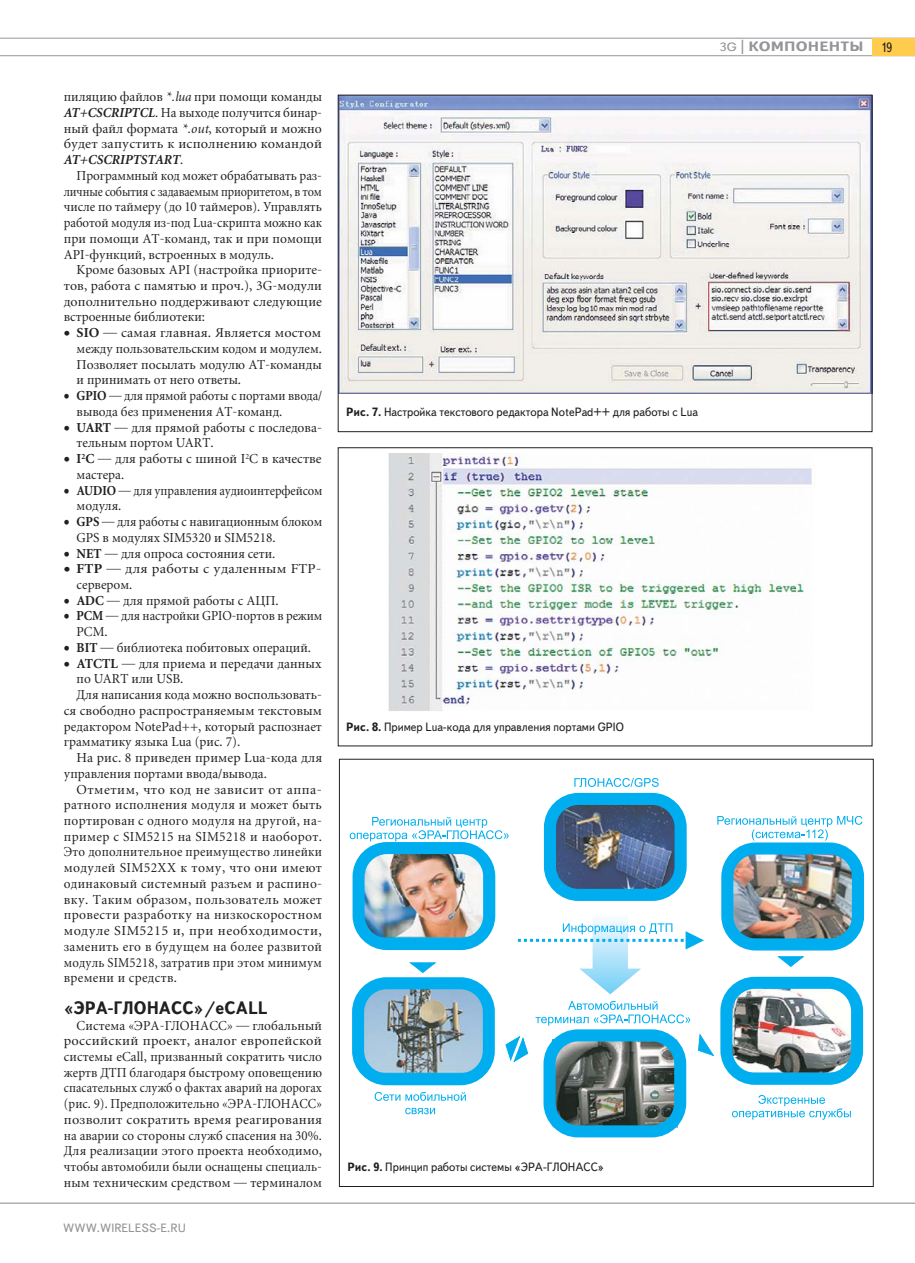
<style>
.page{position:relative;width:915px;height:1263px;background:#fff}
.page>*{position:absolute;margin:0;border:0;box-sizing:border-box;transform-origin:0 0}
.t1{font:700 18px "Text Book C";color:#231f20;scale:.94 1}
.t2{font:13.5px/15.8px "Miniature";letter-spacing:.005em;color:#231f20;text-align:justify;scale:.96 1}
.t3{font:13.5px/15.8px "Miniature";letter-spacing:.005em;color:#231f20;text-align:justify}
.t4{font:13.5px/15.8px "Miniature";letter-spacing:.005em;color:#231f20;text-align:justify;scale:.94 1}
.t5{font:13.5px "Miniature";letter-spacing:.025em;color:#231f20;scale:.96 1}
.t6{font:13.5px/15.8px "Miniature";letter-spacing:.005em;color:#231f20;scale:.92 1}
.t7{font:13.5px "Miniature";letter-spacing:.03em;color:#231f20}
.t8{font:13.5px/15.8px "Miniature";letter-spacing:.005em;color:#231f20;scale:.93 1}
.t9{font:13.5px/15.8px "Miniature";letter-spacing:.005em;color:#231f20;scale:.91 1}
.t10{font:13.5px "Miniature";letter-spacing:.025em;color:#231f20}
.t11{font:13.5px "Miniature";letter-spacing:.035em;color:#231f20}
.t12{font:13.5px/15.8px "Miniature";letter-spacing:.005em;color:#231f20;scale:1.06 1}
.t13{font:700 13.5px "Text Book C";letter-spacing:.01em;color:#939598;scale:1.17 1}
.t14{font:13.5px "Text Book C";color:#231f20;scale:.9 1}
.t15{font:12px "Text Book C";color:#231f20;scale:.95 1}
.t16{font:12px "Text Book C";color:#939598}
.s1{font-style:italic}
.s2{font-weight:700;font-style:italic}
.s3{font-weight:700}
.s4{font-weight:400;font-size:12px}
</style>
<div class="page">
<hr style="left:0;top:1202px;width:914px;height:2px;background:#939598">
<hr style="left:0;top:38px;width:914px;height:1px;background:#939598">
<hr style="left:0;top:55px;width:914px;height:1px;background:#939598">
<div style="left:872px;top:38px;width:42px;height:18px;background:#ffcc4e"></div>
<img style="left:340px;top:97px;width:530px;height:297px">
<img style="left:388px;top:454px;width:424px;height:257px">
<div style="left:338px;top:447px;width:534px;height:299px;border:1px solid #231f20"></div>
<img style="left:365px;top:855px;width:117px;height:82px">
<img style="left:365px;top:990px;width:116px;height:82px">
<img style="left:556px;top:1042px;width:117px;height:82px">
<img style="left:733px;top:990px;width:116px;height:82px">
<img style="left:734px;top:855px;width:116px;height:82px">
<img style="left:556px;top:806px;width:117px;height:82px">
<div style="left:352px;top:842px;width:143px;height:108px;border:12px solid #00aeef;border-radius:28px"></div>
<div style="left:352px;top:977px;width:142px;height:108px;border:12px solid #00aeef;border-radius:28px"></div>
<div style="left:543px;top:1029px;width:143px;height:108px;border:12px solid #00aeef;border-radius:28px"></div>
<div style="left:543px;top:793px;width:143px;height:108px;border:12px solid #00aeef;border-radius:28px"></div>
<div style="left:721px;top:842px;width:142px;height:108px;border:12px solid #00aeef;border-radius:28px"></div>
<div style="left:720px;top:977px;width:142px;height:108px;border:12px solid #00aeef;border-radius:28px"></div>
<svg style="left:409px;top:962px;width:28px;height:11px"></svg>
<svg style="left:777px;top:956px;width:28px;height:11px"></svg>
<svg style="left:698px;top:1034px;width:16px;height:22px"></svg>
<svg style="left:505px;top:1036px;width:23px;height:27px"></svg>
<svg style="left:349px;top:817px;width:159px;height:24px"></svg>
<svg style="left:374px;top:1092px;width:91px;height:9px"></svg>
<svg style="left:405px;top:1108px;width:30px;height:6px"></svg>
<svg style="left:574px;top:778px;width:84px;height:9px"></svg>
<svg style="left:517px;top:919px;width:186px;height:75px"></svg>
<svg style="left:535px;top:1001px;width:155px;height:24px"></svg>
<svg style="left:717px;top:816px;width:145px;height:25px"></svg>
<svg style="left:732px;top:1095px;width:118px;height:25px"></svg>
<p class="t2" style="left:64px;top:90px;width:270px">пиляцию файлов <span class="s1">*.lua</span> при помощи команды <span class="s2">AT+CSCRIPTCL</span>. На выходе получится бинар&shy;ный файл формата <span class="s1">*.out</span>, который и можно будет запустить к исполнению командой <span class="s2">AT+CSCRIPTSTART</span>.</p>
<p class="t4" style="left:64px;top:169px;width:276px;text-indent:13px">Программный код может обрабатывать раз&shy;личные события с задаваемым приоритетом, в том числе по таймеру (до 10 таймеров). Управлять работой модуля из-под Lua-скрипта можно как при помощи АТ-команд, так и при помощи API-функций, встроенных в модуль.</p>
<p class="t3" style="left:64px;top:263px;width:259px;text-indent:13px">Кроме базовых API (настройка приорите&shy;тов, работа с памятью и проч.), 3G-модули дополнительно поддерживают следующие встроенные библиотеки:</p>
<p class="t3" style="left:77px;top:326px;width:247px;text-indent:-13px">• <span class="s3">SIO</span> — самая главная. Является мостом между пользовательским кодом и модулем.<br>Позволяет посылать модулю AT-команды и принимать от него ответы.</p>
<p class="t6" style="left:77px;top:389px;width:268px;text-indent:-13px">• <span class="s3">GPIO</span> — для прямой работы с портами ввода/ вывода без применения АТ-команд.</p>
<p class="t3" style="left:77px;top:421px;width:247px;text-indent:-13px">• <span class="s3">UART</span> — для прямой работы с последова&shy;тельным портом UART.</p>
<p class="t3" style="left:77px;top:452px;width:246px;text-indent:-13px">• <span class="s3">I</span><sup>2</sup><span class="s3">C</span> — для работы с шиной I<sup>2</sup>C в качестве мастера.</p>
<p class="t9" style="left:77px;top:483px;width:272px;text-indent:-13px">• <span class="s3">AUDIO</span> — для управления аудиоинтерфейсом модуля.</p>
<p class="t8" style="left:77px;top:515px;width:266px;text-indent:-13px">• <span class="s3">GPS</span> — для работы с навигационным блоком<br>GPS в модулях SIM5320 и SIM5218.</p>
<p class="t2" style="left:64px;top:546px;width:222px">• <span class="s3">NET</span> — для опроса состояния сети.</p>
<p class="t12" style="left:77px;top:562px;width:232px;text-indent:-13px">• <span class="s3">FTP</span> — для работы с удаленным FTP&shy;сервером.</p>
<p class="t2" style="left:64px;top:594px;width:225px">• <span class="s3">ADC</span> — для прямой работы с АЦП.</p>
<p class="t6" style="left:77px;top:609px;width:268px;text-indent:-13px">• <span class="s3">PCM</span> — для настройки GPIO-портов в режим<br>PCM.</p>
<p class="t2" style="left:64px;top:641px;width:259px">• <span class="s3">BIT</span> — библиотека побитовых операций.</p>
<p class="t3" style="left:64px;top:657px;width:259px">• <span class="s3">ATCTL</span> — для приема и передачи данных</p>
<p class="t2" style="left:77px;top:672px;width:113px">по UART или USB.</p>
<p class="t2" style="left:77px;top:688px;width:257px">Для написания кода можно воспользовать-</p>
<p class="t3" style="left:64px;top:704px;width:259px">ся свободно распространяемым текстовым</p>
<p class="t3" style="left:64px;top:719px;width:259px">редактором NotePad++, который распознает</p>
<p class="t2" style="left:64px;top:735px;width:185px">грамматику языка Lua (рис. 7).</p>
<p class="t3" style="left:77px;top:751px;width:247px">На рис. 8 приведен пример Lua-кода для</p>
<p class="t2" style="left:64px;top:767px;width:213px">управления портами ввода/вывода.</p>
<p class="t11" style="left:77px;top:784px;width:247px">Отметим, что код не зависит от аппа-</p>
<p class="t10" style="left:64px;top:800px;width:259px">ратного исполнения модуля и может быть</p>
<p class="t5" style="left:64px;top:815px;width:270px">портирован c одного модуля на другой, на-</p>
<p class="t10" style="left:64px;top:831px;width:259px">пример с SIM5215 на SIM5218 и наоборот.</p>
<p class="t8" style="left:64px;top:845px;width:279px">Это дополнительное преимущество линейки</p>
<p class="t7" style="left:64px;top:862px;width:259px">модулей SIM52XX к тому, что они имеют</p>
<p class="t5" style="left:64px;top:878px;width:270px">одинаковый системный разъем и распино-</p>
<p class="t7" style="left:64px;top:894px;width:259px">вку. Таким образом, пользователь может</p>
<p class="t7" style="left:64px;top:910px;width:259px">провести разработку на низкоскоростном</p>
<p class="t11" style="left:64px;top:925px;width:259px">модуле SIM5215 и, при необходимости,</p>
<p class="t5" style="left:64px;top:941px;width:270px">заменить его в будущем на более развитой</p>
<p class="t9" style="left:64px;top:955px;width:285px">модуль SIM5218, затратив при этом минимум</p>
<p class="t5" style="left:64px;top:973px;width:119px">времени и средств.</p>
<h1 class="t1" style="left:64px;top:1001px;width:218px">«ЭРА-ГЛОНАСС»/eCALL</h1>
<p class="t2" style="left:64px;top:1018px;width:270px;text-indent:13px">Система «ЭРА-ГЛОНАСС» — глобальный российский проект, аналог европейской системы eCall, призванный сократить число жертв ДТП благодаря быстрому оповещению спасательных служб о фактах аварий на дорогах (рис. 9). Предположительно «ЭРА-ГЛОНАСС» позволит сократить время реагирования на аварии со стороны служб спасения на 30%.<br>Для реализации этого проекта необходимо, чтобы автомобили были оснащены специаль&shy;ным техническим средством — терминалом</p>
<p class="t16" style="left:63px;top:1221px;width:124px">WWW.WIRELESS-E.RU</p>
<p class="t13" style="left:719px;top:42px;width:125px"><span class="s4">3G</span> | КОМПОНЕНТЫ</p>
<p class="t14" style="left:880px;top:39px;width:14px">19</p>
<p class="t15" style="left:346px;top:405px;width:371px"><span class="s3">Рис. 7.</span> Настройка текстового редактора NotePad++ для работы с Lua</p>
<p class="t15" style="left:346px;top:719px;width:293px"><span class="s3">Рис. 8.</span> Пример Lua-кода для управления портами GPIO</p>
<p class="t15" style="left:347px;top:1160px;width:271px"><span class="s3">Рис. 9.</span> Принцип работы системы «ЭРА-ГЛОНАСС»</p>
</div>
